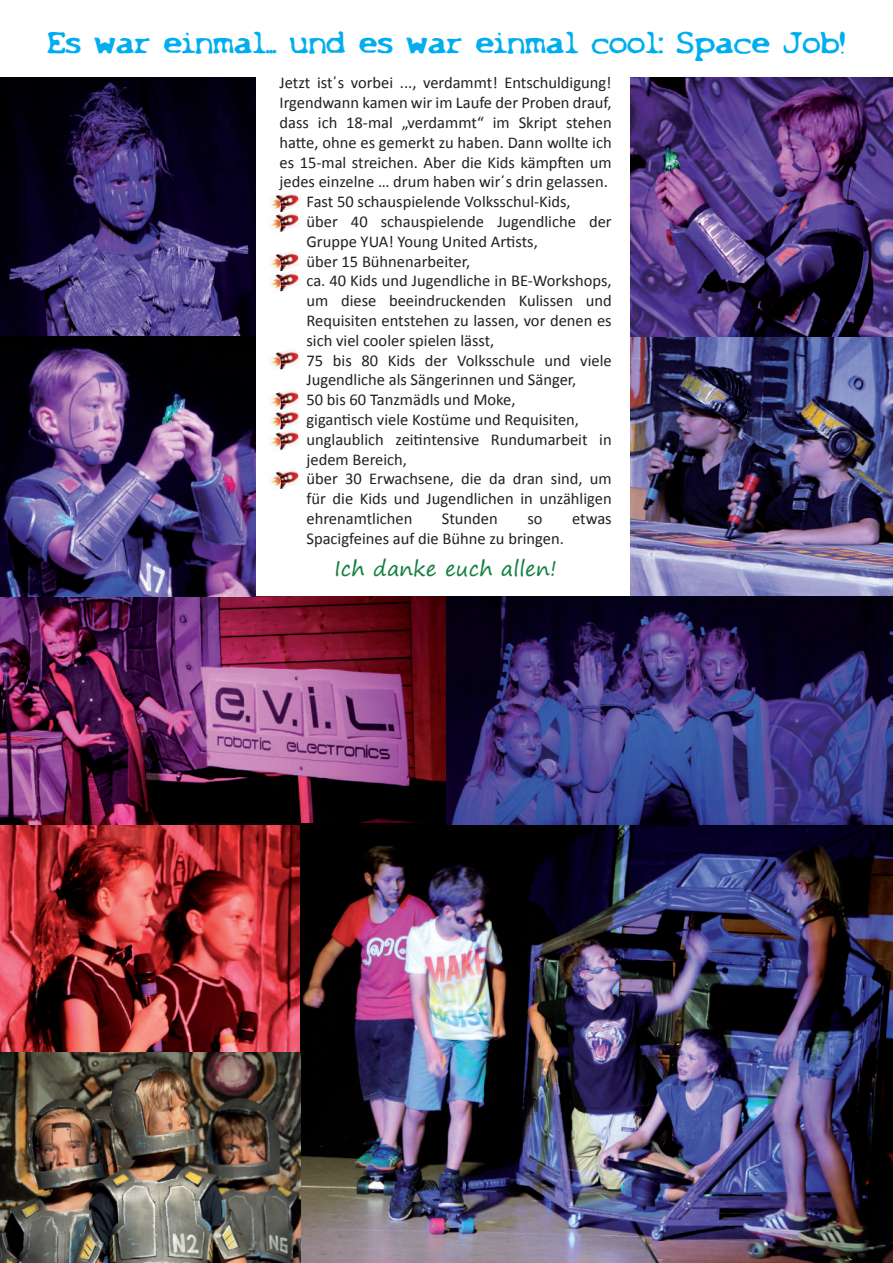
<style>
.page{position:relative;width:893px;height:1263px;background:#fff}
.page>*{position:absolute;margin:0;border:0;box-sizing:border-box;transform-origin:0 0}
.t1{font:28.5px "DF Foxfiles";color:#00aeef}
.t2{font:21px "Segoe Print";color:#157f3f}
.t3{font:16.5px/19.8px "Calibri";color:#231f20;text-align:justify}
.s1{color:#fff}
</style>
<div class="page">
<img style="left:269px;top:193px;width:30px;height:17px">
<svg style="left:281px;top:199px;width:7px;height:8px"></svg>
<img style="left:269px;top:210px;width:30px;height:22px">
<svg style="left:281px;top:219px;width:7px;height:8px"></svg>
<img style="left:269px;top:252px;width:30px;height:17px">
<svg style="left:281px;top:259px;width:7px;height:8px"></svg>
<img style="left:269px;top:269px;width:30px;height:23px">
<svg style="left:281px;top:279px;width:7px;height:7px"></svg>
<img style="left:269px;top:351px;width:30px;height:19px">
<svg style="left:281px;top:358px;width:7px;height:8px"></svg>
<img style="left:269px;top:391px;width:30px;height:16px">
<svg style="left:281px;top:397px;width:7px;height:8px"></svg>
<img style="left:269px;top:407px;width:30px;height:21px">
<svg style="left:281px;top:417px;width:7px;height:8px"></svg>
<img style="left:269px;top:428px;width:30px;height:22px">
<svg style="left:281px;top:437px;width:7px;height:8px"></svg>
<img style="left:269px;top:470px;width:30px;height:19px">
<svg style="left:281px;top:477px;width:7px;height:7px"></svg>
<img style="left:0;top:824px;width:892px;height:439px">
<img style="left:892px;top:824px;width:1px;height:439px">
<img style="left:0;top:77px;width:255px;height:520px">
<img style="left:630px;top:77px;width:263px;height:520px">
<img style="left:0;top:597px;width:446px;height:227px">
<img style="left:446px;top:597px;width:447px;height:227px">
<h1 class="t1" style="left:48px;top:30px;width:799px">Es war einmal... und es war einmal cool: Space Job!</h1>
<p class="t3" style="left:280px;top:73px;width:334px">Jetzt ist´s vorbei ..., verdammt! Entschuldigung!<br>Irgendwann kamen wir im Laufe der Proben drauf, dass ich 18-mal „verdammt“ im Skript stehen hatte, ohne es gemerkt zu haben. Dann wollte ich es 15-mal streichen. Aber die Kids kämpften um jedes einzelne … drum haben wir´s drin gelassen.</p>
<p class="t3" style="left:280px;top:192px;width:293px"><span class="s1">•</span> Fast 50 schauspielende Volksschul-Kids,</p>
<p class="t3" style="left:306px;top:212px;width:307px;text-indent:-27px"><span class="s1">•</span> über 40 schauspielende Jugendliche der<br>Gruppe YUA! Young United Artists,</p>
<p class="t3" style="left:280px;top:251px;width:192px"><span class="s1">•</span> über 15 Bühnenarbeiter,</p>
<p class="t3" style="left:306px;top:271px;width:307px;text-indent:-27px"><span class="s1">•</span> ca. 40 Kids und Jugendliche in BE-Workshops, um diese beeindruckenden Kulissen und Requisiten entstehen zu lassen, vor denen es sich viel cooler spielen lässt,</p>
<p class="t3" style="left:280px;top:350px;width:334px;text-align:center"><span class="s1">•</span> 75 bis 80 Kids der Volksschule und viele<br>Jugendliche als Sängerinnen und Sänger,</p>
<p class="t3" style="left:280px;top:390px;width:237px"><span class="s1">•</span> 50 bis 60 Tanzmädls und Moke,</p>
<p class="t3" style="left:280px;top:410px;width:301px"><span class="s1">•</span> gigantisch viele Kostüme und Requisiten,</p>
<p class="t3" style="left:306px;top:429px;width:307px;text-indent:-27px"><span class="s1">•</span> unglaublich zeitintensive Rundumarbeit in jedem Bereich,</p>
<p class="t3" style="left:306px;top:469px;width:307px;text-indent:-27px"><span class="s1">•</span> über 30 Erwachsene, die da dran sind, um für die Kids und Jugendlichen in unzähligen ehrenamtlichen</p>
<p class="t3" style="left:442px;top:509px;width:57px">Stunden</p>
<p class="t3" style="left:527px;top:509px;width:17px">so</p>
<p class="t3" style="left:572px;top:509px;width:41px">etwas</p>
<p class="t3" style="left:306px;top:528px;width:259px">Spacigfeines auf die Bühne zu bringen.</p>
<p class="t2" style="left:334px;top:550px;width:224px">Ich danke euch allen!</p>
</div>
